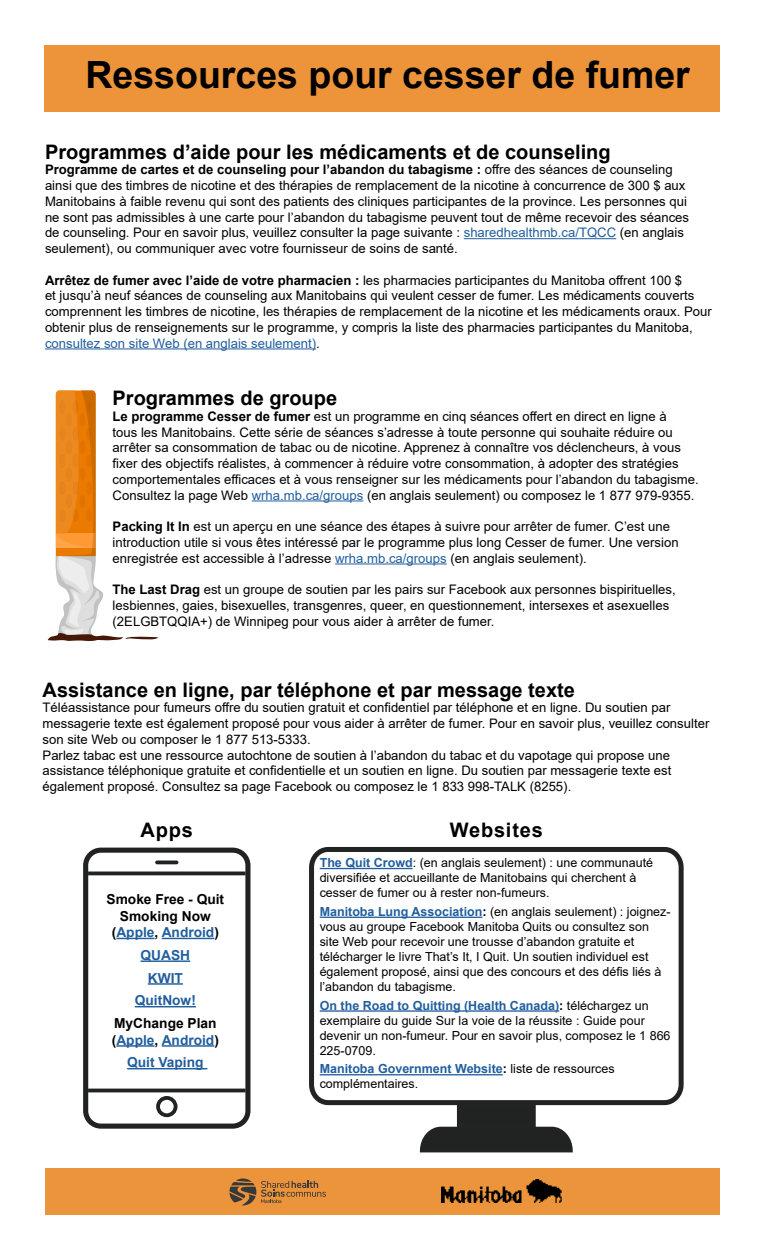
<style>
.page{position:relative;width:765px;height:1260px;background:#fff}
.page>*{position:absolute;margin:0;border:0;box-sizing:border-box;transform-origin:0 0}
.t1{font:700 37.5px "Arial";color:#000}
.t2{font:700 20px "Arial";color:#000}
.t3{font:700 20px "Arial";letter-spacing:.04em;color:#000}
.t4{font:700 13.75px/16.5px "Arial";color:#000;text-align:center}
.t5{font:700 13.75px/22.8px "Arial";color:#215e9e;text-align:center}
.t6{font:13.12px/15.8px "Arial";color:#000}
.t7{font:12.5px/15px "Arial";color:#000}
.s1{font-weight:700}
.s2{color:#215e9e}
.s3{font-weight:700;color:#215e9e}
</style>
<div class="page">
<div style="left:44px;top:45px;width:676px;height:67px;background:#ed943a"></div>
<hr style="left:464px;top:238px;width:152px;height:1px;background:#215e9e">
<hr style="left:45px;top:348px;width:271px;height:1px;background:#215e9e">
<div style="left:45px;top:1169px;width:675px;height:46px;background:#ec943b"></div>
<svg style="left:229px;top:1179px;width:97px;height:26px"></svg>
<img style="left:442px;top:1179px;width:120px;height:23px">
<hr style="left:252px;top:500px;width:111px;height:1px;background:#215e9e">
<hr style="left:335px;top:563px;width:112px;height:1px;background:#215e9e">
<svg style="left:47px;top:391px;width:111px;height:250px"></svg>
<hr style="left:320px;top:868px;width:93px;height:1px;background:#215e9e">
<hr style="left:320px;top:917px;width:162px;height:1px;background:#215e9e">
<hr style="left:320px;top:1010px;width:239px;height:2px;background:#215e9e">
<hr style="left:320px;top:1074px;width:183px;height:1px;background:#215e9e">
<div style="left:309px;top:847px;width:375px;height:258px;border:5px solid #222323;border-radius:17px"></div>
<svg style="left:419px;top:1125px;width:154px;height:28px;background:#3a3b3b"></svg>
<div style="left:457px;top:1102px;width:79px;height:27px;background:#212222"></div>
<hr style="left:116px;top:938px;width:39px;height:1px;background:#215e9e">
<hr style="left:162px;top:938px;width:52px;height:1px;background:#215e9e">
<hr style="left:141px;top:960px;width:49px;height:2px;background:#215e9e">
<hr style="left:148px;top:983px;width:35px;height:2px;background:#215e9e">
<hr style="left:135px;top:1006px;width:61px;height:1px;background:#215e9e">
<hr style="left:116px;top:1045px;width:39px;height:2px;background:#215e9e">
<hr style="left:162px;top:1045px;width:52px;height:2px;background:#215e9e">
<hr style="left:127px;top:1068px;width:80px;height:1px;background:#215e9e">
<div style="left:83px;top:848px;width:167px;height:281px;border:5px solid #212222;border-radius:15px"></div>
<div style="left:156px;top:1096px;width:21px;height:21px;border:4px solid #212222;border-radius:50%"></div>
<hr style="left:88px;top:1089px;width:158px;height:3px;background:#212222">
<hr style="left:88px;top:872px;width:158px;height:3px;background:#212222">
<hr style="left:157px;top:861px;width:20px;height:3px;background:#212222">
<h1 class="t1" style="left:86px;top:49px;width:606px">Ressources pour cesser de fumer</h1>
<h2 class="t2" style="left:45px;top:137px;width:567px">Programmes d’aide pour les médicaments et de counseling</h2>
<p class="t6" style="left:45px;top:162px;width:646px"><span class="s1">Programme de cartes et de counseling pour l’abandon du tabagisme :</span> offre des séances de counseling ainsi que des timbres de nicotine et des thérapies de remplacement de la nicotine à concurrence de 300 $ aux Manitobains à faible revenu qui sont des patients des cliniques participantes de la province. Les personnes qui ne sont pas admissibles à une carte pour l’abandon du tabagisme peuvent tout de même recevoir des séances de counseling. Pour en savoir plus, veuillez consulter la page suivante : <span class="s2">sharedhealthmb.ca/TQCC</span> (en anglais seulement), ou communiquer avec votre fournisseur de soins de santé.</p>
<p class="t6" style="left:45px;top:272px;width:668px"><span class="s1">Arrêtez de fumer avec l’aide de votre pharmacien :</span> les pharmacies participantes du Manitoba offrent 100 $<br>et jusqu’à neuf séances de counseling aux Manitobains qui veulent cesser de fumer. Les médicaments couverts comprennent les timbres de nicotine, les thérapies de remplacement de la nicotine et les médicaments oraux. Pour obtenir plus de renseignements sur le programme, y compris la liste des pharmacies participantes du Manitoba, <span class="s2">consultez son site Web (en anglais seulement)</span>.</p>
<h2 class="t2" style="left:113px;top:384px;width:226px">Programmes de groupe</h2>
<p class="t6" style="left:113px;top:408px;width:588px"><span class="s1">Le programme Cesser de fumer</span> est un programme en cinq séances offert en direct en ligne à<br>tous les Manitobains. Cette série de séances s’adresse à toute personne qui souhaite réduire ou arrêter sa consommation de tabac ou de nicotine. Apprenez à connaître vos déclencheurs, à vous fixer des objectifs réalistes, à commencer à réduire votre consommation, à adopter des stratégies comportementales efficaces et à vous renseigner sur les médicaments pour l’abandon du tabagisme.<br>Consultez la page Web <span class="s2">wrha.mb.ca/groups</span> (en anglais seulement) ou composez le 1 877 979-9355.</p>
<p class="t6" style="left:113px;top:519px;width:568px"><span class="s1">Packing It In</span> est un aperçu en une séance des étapes à suivre pour arrêter de fumer. C’est une introduction utile si vous êtes intéressé par le programme plus long Cesser de fumer. Une version enregistrée est accessible à l’adresse <span class="s2">wrha.mb.ca/groups</span> (en anglais seulement).</p>
<p class="t6" style="left:113px;top:582px;width:565px"><span class="s1">The Last Drag</span> est un groupe de soutien par les pairs sur Facebook aux personnes bispirituelles, lesbiennes, gaies, bisexuelles, transgenres, queer, en questionnement, intersexes et asexuelles (2ELGBTQQIA+) de Winnipeg pour vous aider à arrêter de fumer.</p>
<h2 class="t2" style="left:43px;top:676px;width:534px">Assistance en ligne, par téléphone et par message texte</h2>
<p class="t6" style="left:43px;top:700px;width:668px">Téléassistance pour fumeurs offre du soutien gratuit et confidentiel par téléphone et en ligne. Du soutien par messagerie texte est également proposé pour vous aider à arrêter de fumer. Pour en savoir plus, veuillez consulter son site Web ou composer le 1 877 513-5333.<br>Parlez tabac est une ressource autochtone de soutien à l’abandon du tabac et du vapotage qui propose une assistance téléphonique gratuite et confidentielle et un soutien en ligne. Du soutien par messagerie texte est également proposé. Consultez sa page Facebook ou composez le 1 833 998-TALK (8255).</p>
<h2 class="t2" style="left:141px;top:815px;width:54px">Apps</h2>
<p class="t4" style="left:107px;top:891px;width:119px">Smoke Free - Quit<br>Smoking Now (<span class="s2">Apple</span>, <span class="s2">Android</span>)</p>
<p class="t5" style="left:135px;top:944px;width:63px">QUASH<br>KWIT<br>QuitNow!</p>
<p class="t4" style="left:112px;top:1015px;width:109px;text-align:left">MyChange Plan (<span class="s2">Apple</span>, <span class="s2">Android</span>)</p>
<p class="t5" style="left:127px;top:1051px;width:78px">Quit Vaping</p>
<h2 class="t3" style="left:450px;top:815px;width:95px">Websites</h2>
<p class="t7" style="left:320px;top:855px;width:335px"><span class="s3">The Quit Crowd</span>: (en anglais seulement) : une communauté diversifiée et accueillante de Manitobains qui cherchent à cesser de fumer ou à rester non-fumeurs.</p>
<p class="t7" style="left:320px;top:904px;width:352px"><span class="s3">Manitoba Lung Association</span><span class="s1">:</span> (en anglais seulement) : joignez&shy;vous au groupe Facebook Manitoba Quits ou consultez son site Web pour recevoir une trousse d’abandon gratuite et télécharger le livre That’s It, I Quit. Un soutien individuel est également proposé, ainsi que des concours et des défis liés à l’abandon du tabagisme.</p>
<p class="t7" style="left:320px;top:998px;width:352px"><span class="s3">On the Road to Quitting (Health Canada)</span><span class="s1">:</span> téléchargez un exemplaire du guide Sur la voie de la réussite : Guide pour devenir un non-fumeur. Pour en savoir plus, composez le 1 866<br>225-0709.</p>
<p class="t7" style="left:320px;top:1061px;width:296px"><span class="s3">Manitoba Government Website</span><span class="s1">:</span> liste de ressources complémentaires.</p>
</div>
